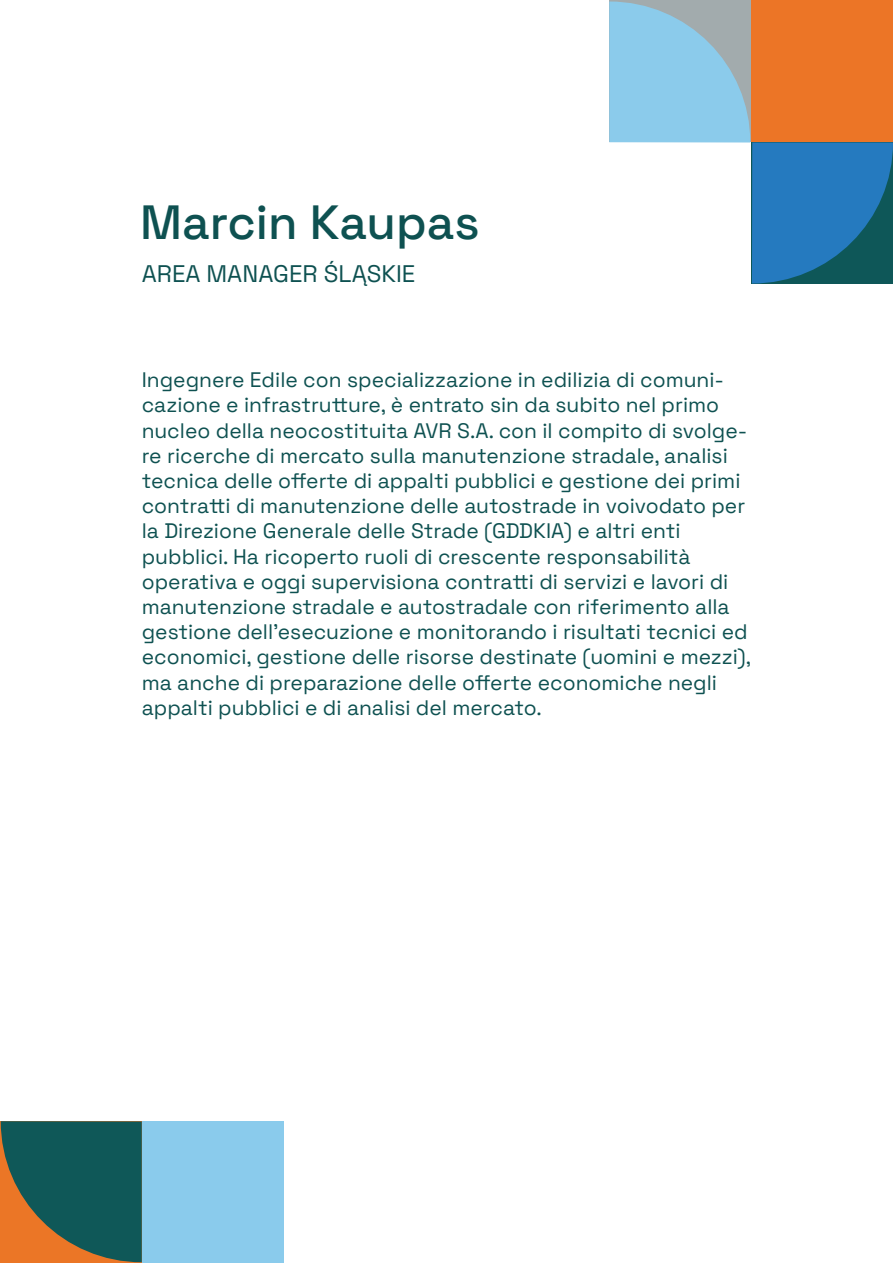
<style>
.page{position:relative;width:893px;height:1263px;background:#fff}
.page>*{position:absolute;margin:0;border:0;box-sizing:border-box;transform-origin:0 0}
.t1{font:300 48px "Space Grotesk";color:#0e5151}
.t2{font:300 24px "Space Grotesk";color:#0e5151}
.t3{font:300 21px/25.2px "Space Grotesk";color:#0e5151}
</style>
<div class="page">
<div style="left:142px;top:1121px;width:142px;height:142px;background:#8acbec"></div>
<svg style="left:1px;top:1121px;width:141px;height:141px;background:#3e5e4d"></svg>
<svg style="left:609px;top:2px;width:284px;height:282px"></svg>
<h1 class="t1" style="left:140px;top:187px;width:341px">Marcin Kaupas</h1>
<p class="t2" style="left:142px;top:256px;width:275px">AREA MANAGER ŚLĄSKIE</p>
<p class="t3" style="left:142px;top:366px;width:611px">Ingegnere Edile con specializzazione in edilizia di comuni&shy;cazione e infrastrutture, è entrato sin da subito nel primo nucleo della neocostituita AVR S.A. con il compito di svolge&shy;re ricerche di mercato sulla manutenzione stradale, analisi tecnica delle offerte di appalti pubblici e gestione dei primi contratti di manutenzione delle autostrade in voivodato per la Direzione Generale delle Strade (GDDKIA) e altri enti pubblici. Ha ricoperto ruoli di crescente responsabilità operativa e oggi supervisiona contratti di servizi e lavori di manutenzione stradale e autostradale con riferimento alla gestione dell’esecuzione e monitorando i risultati tecnici ed economici, gestione delle risorse destinate (uomini e mezzi), ma anche di preparazione delle offerte economiche negli appalti pubblici e di analisi del mercato.</p>
</div>
